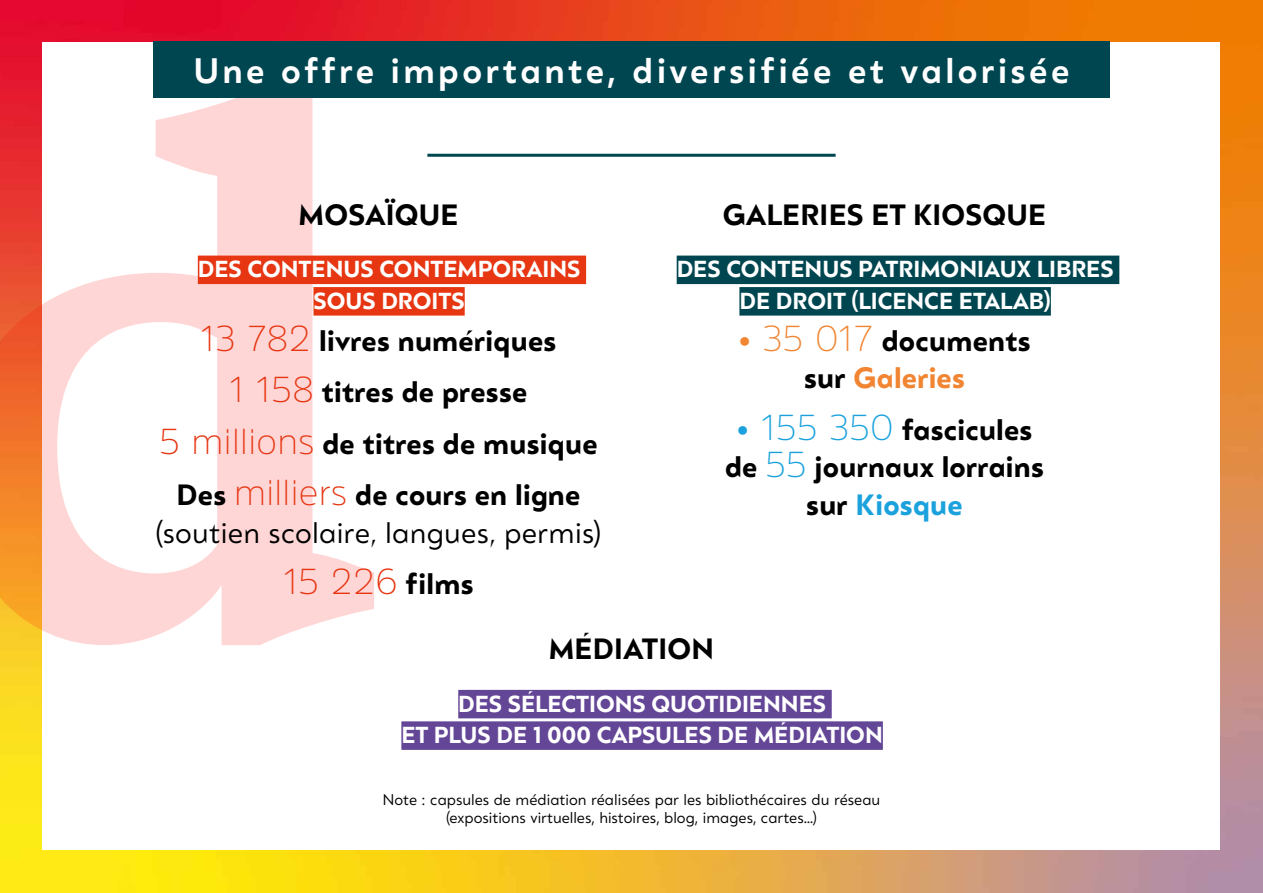
<style>
.page{position:relative;width:1263px;height:893px;background:#fff}
.page>*{position:absolute;margin:0;border:0;box-sizing:border-box;transform-origin:0 0}
.t1{font:200 36px "Amsi Pro";color:#e63612}
.t2{font:600 34.35px "Grava";letter-spacing:.1em;color:#fff}
.t3{font:700 28.5px/51.4px "Grava Display";letter-spacing:.01em;color:#000;text-align:center}
.t4{font:28.5px "Grava Display";letter-spacing:.01em;color:#000}
.t5{font:700 22.5px/31.5px "Grava Display";color:#fff;text-align:center}
.t6{font:15px/18px "Grava";color:#000;text-align:center}
.s1{font-family:"Amsi Pro";font-weight:200;font-size:36px;color:#e63612}
.s2{font-family:"Grava Display";font-weight:700;font-size:28.5px;color:#000}
.s3{font-family:"Amsi Pro";font-weight:200;font-size:36px;color:#f18532}
.s4{color:#f18532}
.s5{font-family:"Amsi Pro";font-weight:200;font-size:36px;color:#1ba2dd}
.s6{color:#1ba2dd}
</style>
<div class="page">
<img style="left:0;top:0;width:1263px;height:893px">
<div style="left:43px;top:43px;width:1177px;height:807px;background:#fff"></div>
<svg style="left:0;top:84px;width:374px;height:561px"></svg>
<div style="left:153px;top:41px;width:957px;height:57px;background:#004650"></div>
<hr style="left:427px;top:154px;width:409px;height:3px;background:#004650">
<div style="left:198px;top:256px;width:388px;height:28px;background:#e63612"></div>
<div style="left:313px;top:287px;width:152px;height:29px;background:#e63612"></div>
<div style="left:677px;top:256px;width:442px;height:28px;background:#004650"></div>
<div style="left:739px;top:287px;width:312px;height:29px;background:#004650"></div>
<div style="left:458px;top:690px;width:374px;height:28px;background:#634696"></div>
<div style="left:401px;top:721px;width:482px;height:29px;background:#634696"></div>
<p class="t2" style="left:193px;top:49px;width:878px">Une offre importante, diversifiée et valorisée</p>
<p class="t3" style="left:298px;top:189px;width:161px">MOSAÏQUE</p>
<p class="t5" style="left:198px;top:254px;width:384px">DES CONTENUS CONTEMPORAINS<br>SOUS DROITS</p>
<p class="t3" style="left:159px;top:315px;width:440px"><span class="s1">13 782</span> livres numériques<br><span class="s1">1 158</span> titres de presse<br><span class="s1">5 millions</span> de titres de musique<br>Des <span class="s1">milliers</span> de cours en ligne</p>
<p class="t4" style="left:155px;top:515px;width:447px">(soutien scolaire, langues, permis)</p>
<p class="t1" style="left:283px;top:556px;width:192px">15 226 <span class="s2">films</span></p>
<p class="t3" style="left:723px;top:189px;width:325px">GALERIES ET KIOSQUE</p>
<p class="t5" style="left:677px;top:254px;width:438px">DES CONTENUS PATRIMONIAUX LIBRES<br>DE DROIT (LICENCE ETALAB)</p>
<p class="t3" style="left:738px;top:322px;width:294px;line-height:37.5px"><span class="s3">• 35 017</span> documents sur <span class="s4">Galeries</span></p>
<p class="t3" style="left:725px;top:411px;width:320px;line-height:37.5px"><span class="s5">• 155 350</span> fascicules de <span class="s5">55</span> journaux lorrains sur <span class="s6">Kiosque</span></p>
<p class="t3" style="left:549px;top:623px;width:167px">MÉDIATION</p>
<p class="t5" style="left:401px;top:688px;width:483px">DES SÉLECTIONS QUOTIDIENNES<br>ET PLUS DE 1 000 CAPSULES DE MÉDIATION</p>
<p class="t6" style="left:383px;top:791px;width:499px">Note : capsules de médiation réalisées par les bibliothécaires du réseau (expositions virtuelles, histoires, blog, images, cartes…)</p>
</div>
